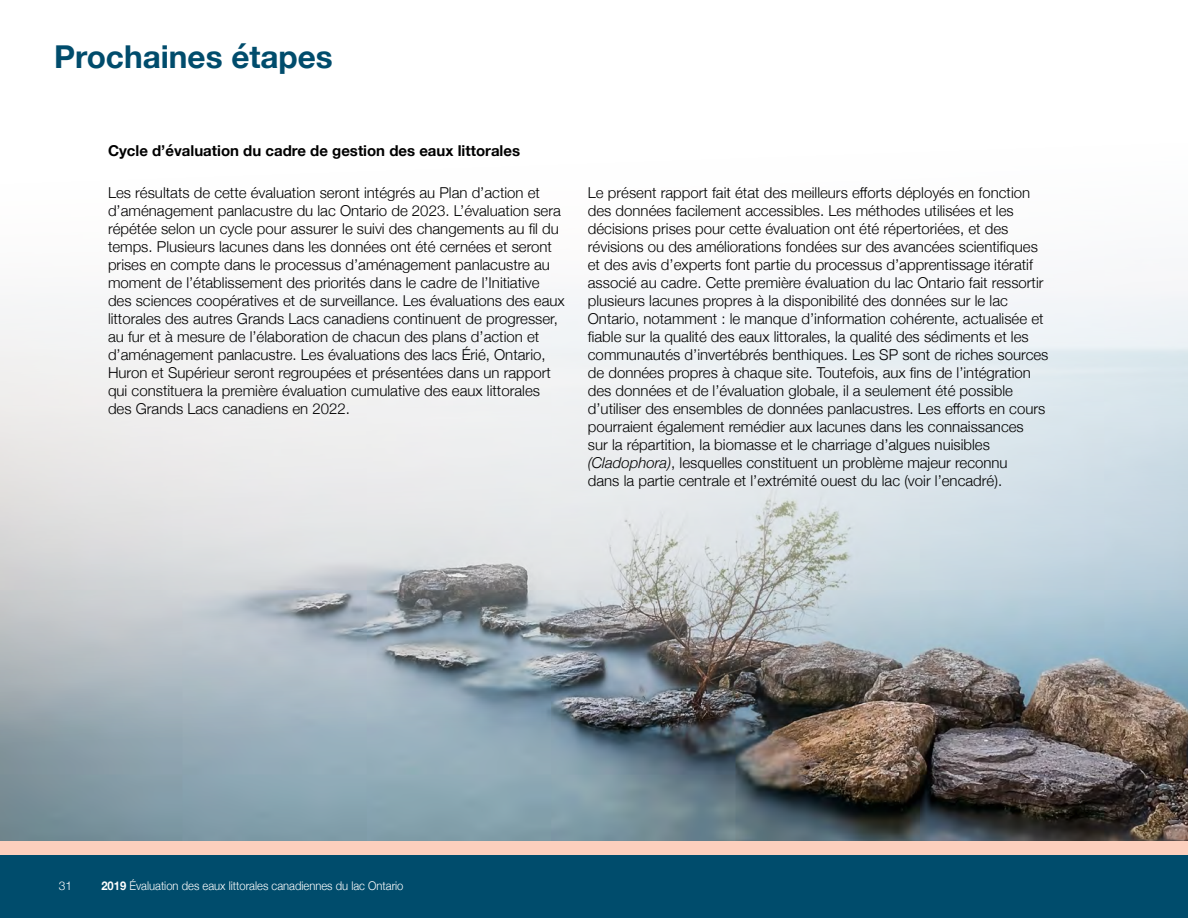
<style>
.page{position:relative;width:1188px;height:918px;background:#fff}
.page>*{position:absolute;margin:0;border:0;box-sizing:border-box;transform-origin:0 0}
.t1{font:700 31.5px "Helvetica Neue";color:#004c6c}
.t2{font:300 15px/18px "Helvetica Neue";color:#000}
.t3{font:700 15px "Helvetica Neue";color:#000}
.t4{font:300 12px "Helvetica Neue";color:#fff;scale:.94 1}
.t5{font:300 12px "Helvetica Neue";color:#fff}
.s1{font-style:italic}
.s2{font-weight:700}
</style>
<div class="page">
<div style="left:0;top:847px;width:1188px;height:71px;background:#004c6c"></div>
<div style="left:0;top:841px;width:1188px;height:13px;background:#fccfbd"></div>
<img style="left:0;top:824px;width:1188px;height:17px">
<img style="left:0;top:293px;width:1188px;height:531px">
<h1 class="t1" style="left:54px;top:32px;width:280px">Prochaines étapes</h1>
<p class="t3" style="left:108px;top:139px;width:414px">Cycle d’évaluation du cadre de gestion des eaux littorales</p>
<p class="t2" style="left:108px;top:183px;width:458px">Les résultats de cette évaluation seront intégrés au Plan d’action et d’aménagement panlacustre du lac Ontario de 2023. L’évaluation sera répétée selon un cycle pour assurer le suivi des changements au fil du temps. Plusieurs lacunes dans les données ont été cernées et seront prises en compte dans le processus d’aménagement panlacustre au moment de l’établissement des priorités dans le cadre de l’Initiative des sciences coopératives et de surveillance. Les évaluations des eaux littorales des autres Grands Lacs canadiens continuent de progresser, au fur et à mesure de l’élaboration de chacun des plans d’action et d’aménagement panlacustre. Les évaluations des lacs Érié, Ontario, Huron et Supérieur seront regroupées et présentées dans un rapport qui constituera la première évaluation cumulative des eaux littorales des Grands Lacs canadiens en 2022.</p>
<p class="t2" style="left:588px;top:183px;width:462px">Le présent rapport fait état des meilleurs efforts déployés en fonction des données facilement accessibles. Les méthodes utilisées et les décisions prises pour cette évaluation ont été répertoriées, et des révisions ou des améliorations fondées sur des avancées scientifiques et des avis d’experts font partie du processus d’apprentissage itératif associé au cadre. Cette première évaluation du lac Ontario fait ressortir plusieurs lacunes propres à la disponibilité des données sur le lac Ontario, notamment : le manque d’information cohérente, actualisée et fiable sur la qualité des eaux littorales, la qualité des sédiments et les communautés d’invertébrés benthiques. Les SP sont de riches sources de données propres à chaque site. Toutefois, aux fins de l’intégration des données et de l’évaluation globale, il a seulement été possible d’utiliser des ensembles de données panlacustres. Les efforts en cours pourraient également remédier aux lacunes dans les connaissances<br>sur la répartition, la biomasse et le charriage d’algues nuisibles <span class="s1">(Cladophora)</span>, lesquelles constituent un problème majeur reconnu<br>dans la partie centrale et l’extrémité ouest du lac (voir l’encadré).</p>
<p class="t5" style="left:59px;top:876px;width:15px">31</p>
<p class="t4" style="left:101px;top:876px;width:323px"><span class="s2">2019</span> Évaluation des eaux littorales canadiennes du lac Ontario</p>
</div>
